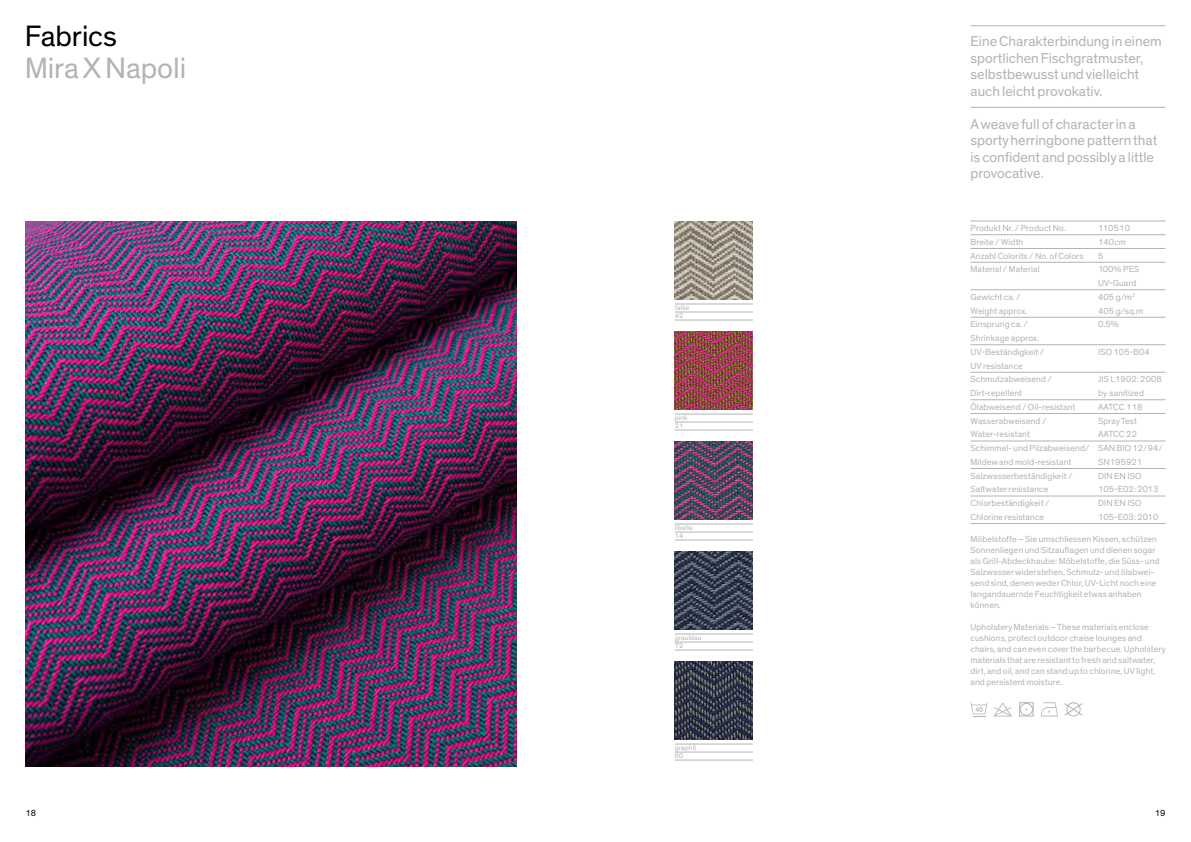
<style>
.page{position:relative;width:1191px;height:842px;background:#fff}
.page>*{position:absolute;margin:0;border:0;box-sizing:border-box;transform-origin:0 0}
.t1{font:30px "Theinhardt";letter-spacing:-.005em;color:#b3b3b1}
.t2{font:30px "Theinhardt";letter-spacing:-.005em;color:#000}
.t3{font:14.5px/16.5px "Theinhardt";color:#b3b3b1}
.t4{font:9px/11px "Theinhardt";letter-spacing:.01em;color:#b3b3b1}
.t5{font:9px "Theinhardt";color:#000}
.t6{font:7px/8px "Theinhardt";letter-spacing:.015em;color:#b3b3b1}
</style>
<div class="page">
<img style="left:26px;top:221px;width:490px;height:546px">
<div style="left:1019px;top:702px;width:14px;height:14px;border:1px solid #b3b3b1"></div>
<div style="left:1020px;top:703px;width:13px;height:13px;border:1px solid #b3b3b1;border-radius:50%"></div>
<svg style="left:970px;top:702px;width:17px;height:15px"></svg>
<svg style="left:1040px;top:702px;width:43px;height:14px"></svg>
<svg style="left:994px;top:702px;width:18px;height:14px"></svg>
<hr style="left:970px;top:221px;width:195px;height:1px;background:#b3b3b1">
<hr style="left:970px;top:234px;width:195px;height:1px;background:#b3b3b1">
<hr style="left:970px;top:248px;width:195px;height:1px;background:#b3b3b1">
<hr style="left:970px;top:262px;width:195px;height:1px;background:#b3b3b1">
<hr style="left:970px;top:289px;width:195px;height:1px;background:#b3b3b1">
<hr style="left:970px;top:317px;width:195px;height:1px;background:#b3b3b1">
<hr style="left:970px;top:344px;width:195px;height:1px;background:#b3b3b1">
<hr style="left:970px;top:372px;width:195px;height:1px;background:#b3b3b1">
<hr style="left:970px;top:399px;width:195px;height:1px;background:#b3b3b1">
<hr style="left:970px;top:413px;width:195px;height:1px;background:#b3b3b1">
<hr style="left:970px;top:441px;width:195px;height:1px;background:#b3b3b1">
<hr style="left:970px;top:468px;width:195px;height:1px;background:#b3b3b1">
<hr style="left:970px;top:496px;width:195px;height:1px;background:#b3b3b1">
<hr style="left:970px;top:523px;width:195px;height:1px;background:#b3b3b1">
<img style="left:675px;top:331px;width:78px;height:78px">
<img style="left:675px;top:221px;width:78px;height:78px">
<img style="left:675px;top:551px;width:78px;height:78px">
<img style="left:675px;top:441px;width:78px;height:78px">
<img style="left:675px;top:661px;width:78px;height:78px">
<hr style="left:675px;top:304px;width:78px;height:1px;background:#b3b3b1">
<hr style="left:675px;top:312px;width:78px;height:1px;background:#b3b3b1">
<hr style="left:675px;top:320px;width:78px;height:1px;background:#b3b3b1">
<hr style="left:675px;top:414px;width:78px;height:1px;background:#b3b3b1">
<hr style="left:675px;top:422px;width:78px;height:1px;background:#b3b3b1">
<hr style="left:675px;top:430px;width:78px;height:1px;background:#b3b3b1">
<hr style="left:675px;top:524px;width:78px;height:1px;background:#b3b3b1">
<hr style="left:675px;top:532px;width:78px;height:1px;background:#b3b3b1">
<hr style="left:675px;top:540px;width:78px;height:1px;background:#b3b3b1">
<hr style="left:675px;top:634px;width:78px;height:1px;background:#b3b3b1">
<hr style="left:675px;top:642px;width:78px;height:1px;background:#b3b3b1">
<hr style="left:675px;top:650px;width:78px;height:1px;background:#b3b3b1">
<hr style="left:675px;top:744px;width:78px;height:1px;background:#b3b3b1">
<hr style="left:675px;top:752px;width:78px;height:1px;background:#b3b3b1">
<hr style="left:675px;top:760px;width:78px;height:1px;background:#b3b3b1">
<hr style="left:970px;top:107px;width:195px;height:1px;background:#b3b3b1">
<hr style="left:970px;top:26px;width:195px;height:1px;background:#b3b3b1">
<h1 class="t2" style="left:25px;top:18px;width:94px">Fabrics</h1>
<h1 class="t1" style="left:25px;top:50px;width:163px">Mira X Napoli</h1>
<p class="t6" style="left:675px;top:304px;width:16px">falke<br>42</p>
<p class="t6" style="left:675px;top:414px;width:14px">pink<br>21</p>
<p class="t6" style="left:675px;top:524px;width:19px">libelle<br>14</p>
<p class="t6" style="left:675px;top:634px;width:28px">graublau<br>72</p>
<p class="t6" style="left:675px;top:744px;width:23px">graphit<br>60</p>
<h2 class="t3" style="left:970px;top:33px;width:193px">Eine Charakterbindung in einem sportlichen Fischgratmuster, selbstbewusst und vielleicht auch leicht provokativ.</h2>
<h2 class="t3" style="left:970px;top:116px;width:188px">A weave full of character in a sporty herringbone pattern that is confident and possibly a little provocative.</h2>
<p class="t4" style="left:970px;top:223px;width:97px">Produkt Nr. / Product No.</p>
<p class="t4" style="left:1098px;top:223px;width:33px">110510</p>
<p class="t4" style="left:970px;top:237px;width:54px">Breite / Width</p>
<p class="t4" style="left:1098px;top:237px;width:29px">140cm</p>
<p class="t4" style="left:970px;top:250px;width:115px">Anzahl Colorits / No. of Colors</p>
<p class="t4" style="left:1098px;top:250px;width:7px">5</p>
<p class="t4" style="left:970px;top:264px;width:71px">Material / Material</p>
<p class="t4" style="left:1098px;top:263px;width:43px;line-height:13.8px">100% PES<br>UV-Guard</p>
<p class="t4" style="left:970px;top:292px;width:52px">Gewicht ca. /</p>
<p class="t4" style="left:1098px;top:292px;width:39px">405 g/m<sup>2</sup></p>
<p class="t4" style="left:970px;top:305px;width:58px">Weight approx.</p>
<p class="t4" style="left:1098px;top:305px;width:47px">405 g/sq.m</p>
<p class="t4" style="left:970px;top:319px;width:59px">Einsprung ca. /</p>
<p class="t4" style="left:1098px;top:319px;width:22px">0.5%</p>
<p class="t4" style="left:970px;top:331px;width:75px;line-height:13.8px">Shrinkage approx.<br>UV-Beständigkeit /</p>
<p class="t4" style="left:1098px;top:347px;width:53px">ISO 105-B04</p>
<p class="t4" style="left:970px;top:359px;width:83px;line-height:13.8px">UV resistance<br>Schmutzabweisend /</p>
<p class="t4" style="left:1098px;top:374px;width:65px">JIS L1902: 2008</p>
<p class="t4" style="left:970px;top:388px;width:53px">Dirt-repellent</p>
<p class="t4" style="left:1098px;top:388px;width:47px">by sanitized</p>
<p class="t4" style="left:970px;top:402px;width:106px">Ölabweisend / Oil-resistant</p>
<p class="t4" style="left:1098px;top:402px;width:46px">AATCC 118</p>
<p class="t4" style="left:970px;top:415px;width:77px">Wasserabweisend /</p>
<p class="t4" style="left:1098px;top:415px;width:40px">Spray Test</p>
<p class="t4" style="left:970px;top:429px;width:61px">Water-resistant</p>
<p class="t4" style="left:970px;top:428px;width:194px;line-height:13.7px;text-indent:128px">AATCC 22<br>Schimmel- und Pilzabweisend/ SAN BIO 12/94/<br>Mildew and mold-resistant</p>
<p class="t4" style="left:1098px;top:457px;width:46px">SN195921</p>
<p class="t4" style="left:970px;top:470px;width:103px">Salzwasserbeständigkeit /</p>
<p class="t4" style="left:1098px;top:470px;width:45px">DIN EN ISO</p>
<p class="t4" style="left:970px;top:484px;width:79px">Saltwater resistance</p>
<p class="t4" style="left:1098px;top:484px;width:62px">105-E02: 2013</p>
<p class="t4" style="left:970px;top:498px;width:81px">Chlorbeständigkeit /</p>
<p class="t4" style="left:1098px;top:498px;width:45px">DIN EN ISO</p>
<p class="t4" style="left:970px;top:512px;width:75px">Chlorine resistance</p>
<p class="t4" style="left:1098px;top:512px;width:62px">105-E03: 2010</p>
<p class="t4" style="left:970px;top:533px;width:190px">Möbelstoffe – Sie umschliessen Kissen, schützen Sonnenliegen und Sitzauflagen und dienen sogar als Grill-Abdeckhaube: Möbelstoffe, die Süss- und Salzwasser widerstehen, Schmutz- und ölabwei&shy;send sind, denen weder Chlor, UV-Licht noch eine langandauernde Feuchtigkeit etwas anhaben können.</p>
<p class="t4" style="left:970px;top:621px;width:197px">Upholstery Materials – These materials enclose cushions, protect outdoor chaise lounges and chairs, and can even cover the barbecue. Upholstery materials that are resistant to fresh and saltwater, dirt, and oil, and can stand up to chlorine, UV light, and persistent moisture.</p>
<p class="t5" style="left:26px;top:808px;width:12px">18</p>
<p class="t5" style="left:1154px;top:808px;width:12px">19</p>
</div>
